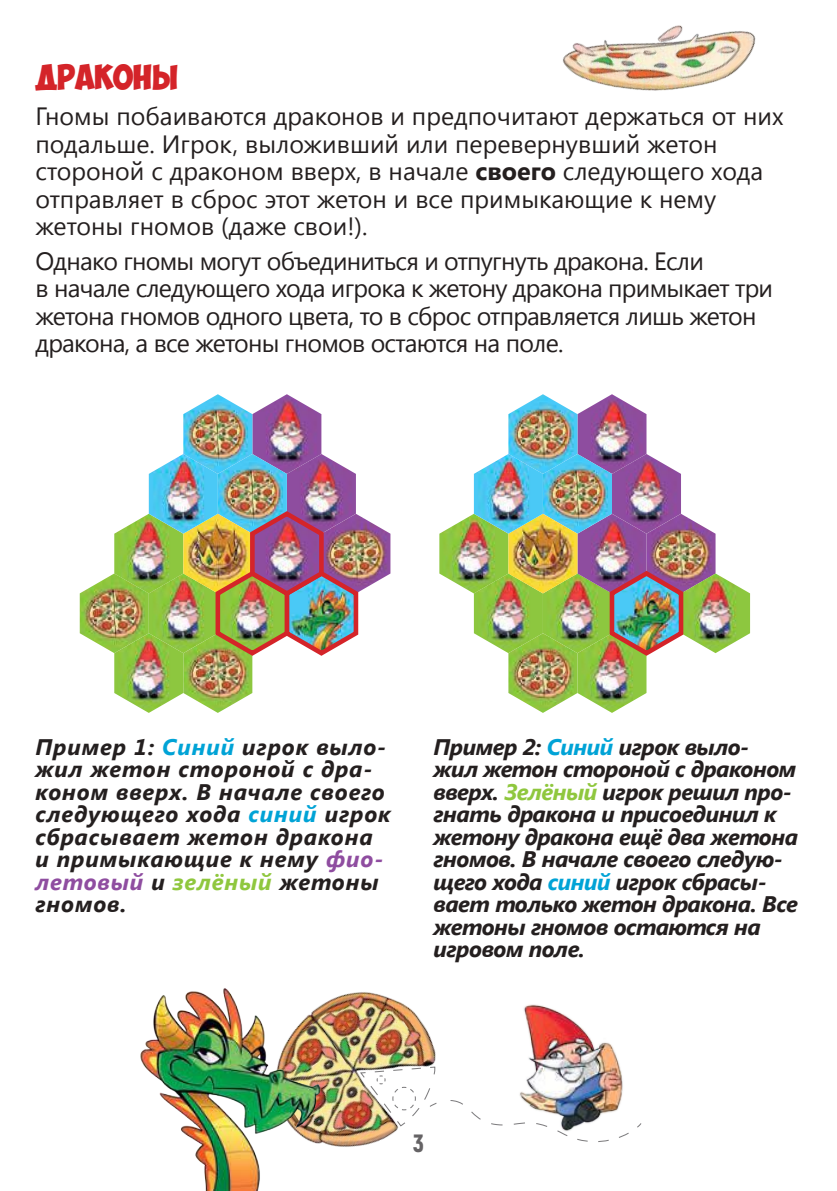
<style>
.page{position:relative;width:837px;height:1191px;background:#fff}
.page>*{position:absolute;margin:0;border:0;box-sizing:border-box;transform-origin:0 0}
.t1{font:25px/27.5px "Segoe UI";color:#241f1f}
.t2{font:25px/27.5px "Segoe UI";letter-spacing:-.02em;color:#241f1f}
.t3{font:25px "Obelix Pro";color:#d42429}
.t4{font:900 25px "Akrobat";color:#656365}
.t5{font:italic 700 22.5px/22.5px "Segoe UI";letter-spacing:-.02em;color:#241f1f}
.t6{font:italic 700 22.5px/22.5px "Segoe UI";letter-spacing:.04em;color:#241f1f}
.s1{font-weight:700}
.s2{color:#00a3d6}
.s3{color:#8f4da0}
.s4{color:#8fc73e}
</style>
<div class="page">
<img style="left:324px;top:992px;width:112px;height:155px">
<img style="left:140px;top:988px;width:184px;height:203px">
<img style="left:563px;top:25px;width:193px;height:66px">
<img style="left:524px;top:1004px;width:96px;height:62px">
<img style="left:359px;top:1066px;width:283px;height:79px">
<img style="left:114px;top:514px;width:276px;height:76px">
<img style="left:114px;top:653px;width:138px;height:60px">
<img style="left:80px;top:573px;width:133px;height:80px">
<img style="left:149px;top:454px;width:207px;height:79px">
<img style="left:183px;top:394px;width:138px;height:80px">
<img style="left:439px;top:514px;width:276px;height:79px">
<img style="left:508px;top:653px;width:138px;height:60px">
<img style="left:473px;top:573px;width:276px;height:80px">
<img style="left:473px;top:454px;width:207px;height:79px">
<img style="left:508px;top:394px;width:138px;height:80px">
<img style="left:607px;top:568px;width:80px;height:90px">
<img style="left:213px;top:508px;width:149px;height:150px">
<p class="t3" style="left:35px;top:67px;width:144px">ДРАКОНЫ</p>
<p class="t1" style="left:35px;top:101px;width:749px">Гномы побаиваются драконов и предпочитают держаться от них подальше. Игрок, выложивший или перевернувший жетон стороной с драконом вверх, в начале <span class="s1">своего</span> следующего хода отправляет в сброс этот жетон и все примыкающие к нему жетоны гномов (даже свои!).</p>
<p class="t2" style="left:35px;top:246px;width:739px">Однако гномы могут объединиться и отпугнуть дракона. Если<br>в начале следующего хода игрока к жетону дракона примыкает три жетона гномов одного цвета, то в сброс отправляется лишь жетон дракона, а все жетоны гномов остаются на поле.</p>
<p class="t6" style="left:35px;top:734px;width:357px">Пример 1: <span class="s2">Синий</span> игрок выло&shy;жил жетон стороной с дра&shy;коном вверх. В начале своего следующего хода <span class="s2">синий</span> игрок сбрасывает жетон дракона и примыкающие к нему <span class="s3">фио&shy;летовый</span> и <span class="s4">зелёный</span> жетоны гномов.</p>
<p class="t5" style="left:433px;top:734px;width:366px">Пример 2: <span class="s2">Синий</span> игрок выло&shy;жил жетон стороной с драконом вверх. <span class="s4">Зелёный</span> игрок решил про&shy;гнать дракона и присоединил к жетону дракона ещё два жетона гномов. В начале своего следую&shy;щего хода <span class="s2">синий</span> игрок сбрасы&shy;вает только жетон дракона. Все жетоны гномов остаются на игровом поле.</p>
<p class="t4" style="left:413px;top:1126px;width:12px">3</p>
</div>
